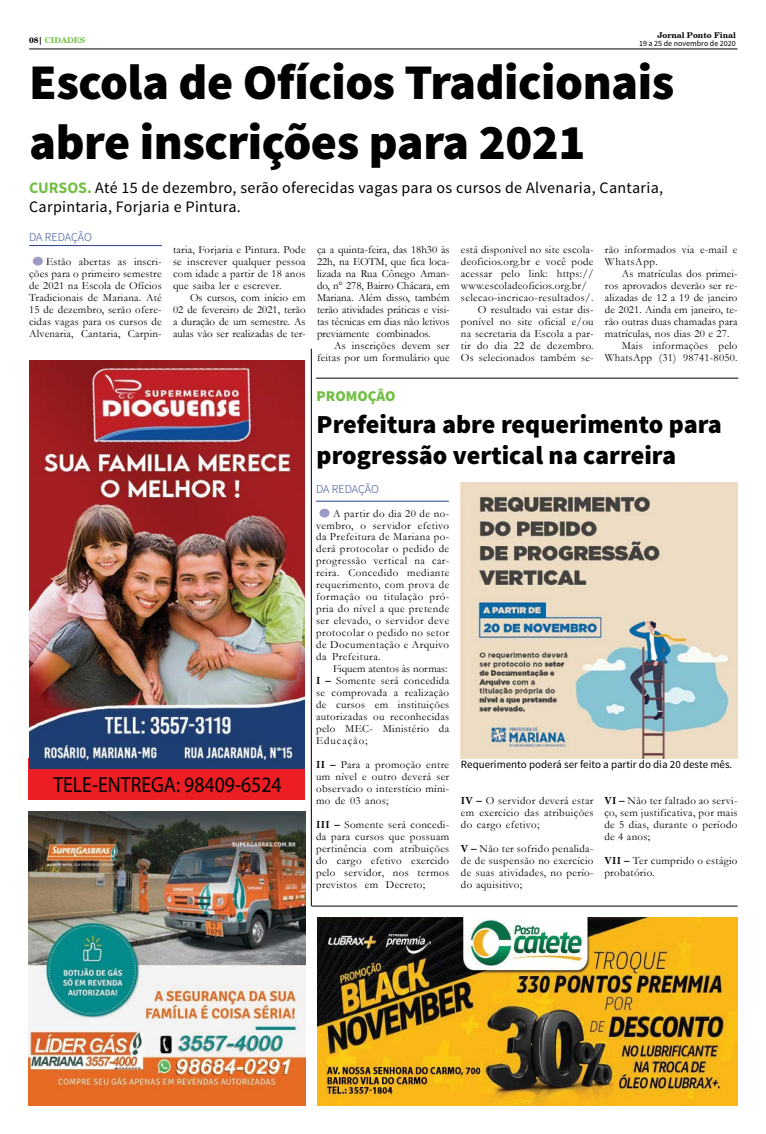
<style>
.page{position:relative;width:766px;height:1134px;background:#fff}
.page>*{position:absolute;margin:0;border:0;box-sizing:border-box;transform-origin:0 0}
.t1{font:900 49.9px/59.9px "Source Sans Pro";letter-spacing:-.01em;color:#000}
.t2{font:900 26px/31.2px "Source Sans Pro";color:#000}
.t3{font:22px "Myriad Pro";color:#000;scale:.9 1}
.t4{font:16px/19.2px "Source Sans Pro";letter-spacing:.02em;color:#000}
.t5{font:900 15px "Source Sans Pro";color:#72bf44}
.t6{font:300 12px "Source Sans Pro";letter-spacing:-.01em;color:#25408f}
.t7{font:11px/12px "Garamond";letter-spacing:.02em;color:#000;text-align:justify}
.t8{font:11px "Source Sans Pro";color:#000}
.t9{font:8px "Source Sans Pro";color:#000}
.t10{font:700 8px "Century Schlbk Cyrillic BT";color:#000}
.t11{font:700 8px "Century Schlbk Cyrillic BT";color:#72bf44}
.s1{color:#000}
.s2{font-weight:700;color:#72bf44}
.s3{font-weight:700}
</style>
<div class="page">
<hr style="left:29px;top:49px;width:708px;height:1px;background:#000">
<div style="left:29px;top:758px;width:276px;height:41px;background:#ed1d24"></div>
<img style="left:29px;top:360px;width:276px;height:408px">
<img style="left:29px;top:812px;width:276px;height:294px">
<hr style="left:311px;top:349px;width:1px;height:557px;background:#000">
<hr style="left:311px;top:906px;width:426px;height:1px;background:#000">
<img style="left:317px;top:917px;width:420px;height:188px">
<hr style="left:29px;top:245px;width:133px;height:1px;background:#25408f">
<div style="left:33px;top:257px;width:10px;height:9px;background:#9b9bc5;border-radius:50%"></div>
<div style="left:319px;top:509px;width:10px;height:9px;background:#9b9bc5;border-radius:50%"></div>
<hr style="left:316px;top:378px;width:422px;height:1px;background:#000">
<hr style="left:316px;top:501px;width:132px;height:1px;background:#25408f">
<img style="left:461px;top:482px;width:276px;height:276px">
<p class="t11" style="left:29px;top:35px;width:58px"><span class="s1">08|</span> CIDADES</p>
<p class="t10" style="left:657px;top:30px;width:80px">Jornal Ponto Final</p>
<p class="t9" style="left:639px;top:38px;width:98px">19 a 25 de novembro de 2020</p>
<h1 class="t1" style="left:29px;top:54px;width:646px">Escola de Ofícios Tradicionais abre inscrições para 2021</h1>
<h3 class="t4" style="left:29px;top:178px;width:635px"><span class="s2">CURSOS.</span> Até 15 de dezembro, serão oferecidas vagas para os cursos de Alvenaria, Cantaria,<br>Carpintaria, Forjaria e Pintura.</h3>
<p class="t6" style="left:29px;top:230px;width:64px">DA REDAÇÃO</p>
<p class="t7" style="left:29px;top:255px;width:134px;text-indent:17px">Estão abertas as inscri&shy;ções para o primeiro semestre de 2021 na Escola de Ofícios Tradicionais de Mariana. Até 15 de dezembro, serão ofere&shy;cidas vagas para os cursos de Alvenaria, Cantaria, Carpin-</p>
<p class="t7" style="left:173px;top:243px;width:134px">taria, Forjaria e Pintura. Pode se inscrever qualquer pessoa com idade a partir de 18 anos que saiba ler e escrever.</p>
<p class="t7" style="left:317px;top:243px;width:134px">ça a quinta-feira, das 18h30 às 22h, na EOTM, que fica loca&shy;lizada na Rua Cônego Aman&shy;do, n° 278, Bairro Chácara, em Mariana. Além disso, também terão atividades práticas e visi&shy;tas técnicas em dias não letivos previamente combinados.</p>
<p class="t7" style="left:317px;top:339px;width:134px;text-align:right">As inscrições devem ser feitas por um formulário que</p>
<p class="t7" style="left:461px;top:243px;width:134px">está disponível no site escola-</p>
<p class="t7" style="left:461px;top:255px;width:134px">deoficios.org.br e você pode</p>
<p class="t7" style="left:461px;top:267px;width:134px">acessar pelo link: https://</p>
<p class="t7" style="left:461px;top:279px;width:127px">www.escoladeoficios.org.br/</p>
<p class="t7" style="left:461px;top:291px;width:134px">selecao-incricao-resultados/.</p>
<p class="t7" style="left:478px;top:303px;width:117px">O resultado vai estar dis-</p>
<p class="t7" style="left:461px;top:315px;width:134px">ponível no site oficial e/ou</p>
<p class="t7" style="left:461px;top:327px;width:134px">na secretaria da Escola a par-</p>
<p class="t7" style="left:461px;top:339px;width:134px">tir do dia 22 de dezembro.</p>
<p class="t7" style="left:461px;top:351px;width:134px">Os selecionados também se-</p>
<p class="t7" style="left:604px;top:243px;width:134px">rão informados via e-mail e<br>WhatsApp.</p>
<p class="t7" style="left:621px;top:267px;width:117px">As matrículas dos primei-</p>
<p class="t7" style="left:604px;top:279px;width:134px">ros aprovados deverão ser re-</p>
<p class="t7" style="left:604px;top:291px;width:134px">alizadas de 12 a 19 de janeiro</p>
<p class="t7" style="left:604px;top:303px;width:134px">de 2021. Ainda em janeiro, te-</p>
<p class="t7" style="left:604px;top:315px;width:134px">rão outras duas chamadas para</p>
<p class="t7" style="left:604px;top:327px;width:126px">matrículas, nos dias 20 e 27.</p>
<p class="t7" style="left:621px;top:339px;width:117px">Mais informações pelo</p>
<p class="t7" style="left:604px;top:351px;width:134px">WhatsApp (31) 98741-8050.</p>
<p class="t7" style="left:173px;top:291px;width:134px;text-indent:17px">Os cursos, com início em 02 de fevereiro de 2021, terão a duração de um semestre. As aulas vão ser realizadas de ter-</p>
<h3 class="t3" style="left:53px;top:771px;width:255px">TELE-ENTREGA: 98409-6524</h3>
<h3 class="t5" style="left:316px;top:386px;width:80px">PROMOÇÂO</h3>
<h2 class="t2" style="left:316px;top:410px;width:407px">Prefeitura abre requerimento para progressão vertical na carreira</h2>
<p class="t7" style="left:316px;top:507px;width:135px;text-indent:17px">A partir do dia 20 de no&shy;vembro, o servidor efetivo da Prefeitura de Mariana po&shy;derá protocolar o pedido de progressão vertical na car&shy;reira. Concedido mediante requerimento, com prova de formação ou titulação pró&shy;pria do nível a que pretende ser elevado, o servidor deve protocolar o pedido no setor de Documentação e Arquivo da Prefeitura.</p>
<p class="t7" style="left:316px;top:663px;width:135px;text-align:left;text-indent:17px">Fiquem atentos às normas:<br><span class="s3">I –</span> Somente será concedida se comprovada a realização de cursos em instituições autorizadas ou reconhecidas pelo MEC- Ministério da<br>Educação;</p>
<p class="t7" style="left:316px;top:758px;width:135px"><span class="s3">II –</span> Para a promoção entre um nível e outro deverá ser observado o interstício míni&shy;mo de 03 anos;</p>
<p class="t7" style="left:316px;top:818px;width:135px"><span class="s3">III –</span> Somente será concedi&shy;da para cursos que possuam pertinência com atribuições do cargo efetivo exercido pelo servidor, nos termos previstos em Decreto;</p>
<p class="t6" style="left:316px;top:481px;width:64px">DA REDAÇÃO</p>
<p class="t8" style="left:461px;top:758px;width:273px">Requerimento poderá ser feito a partir do dia 20 deste mês.</p>
<p class="t7" style="left:604px;top:794px;width:135px"><span class="s3">VI –</span> Não ter faltado ao servi&shy;ço, sem justificativa, por mais de 5 dias, durante o período de 4 anos;</p>
<p class="t7" style="left:604px;top:854px;width:135px"><span class="s3">VII –</span> Ter cumprido o estágio probatório.</p>
<p class="t7" style="left:461px;top:794px;width:134px"><span class="s3">IV –</span> O servidor deverá estar em exercício das atribuições do cargo efetivo;</p>
<p class="t7" style="left:461px;top:842px;width:134px"><span class="s3">V –</span> Não ter sofrido penalida&shy;de de suspensão no exercício de suas atividades, no perío&shy;do aquisitivo;</p>
</div>
